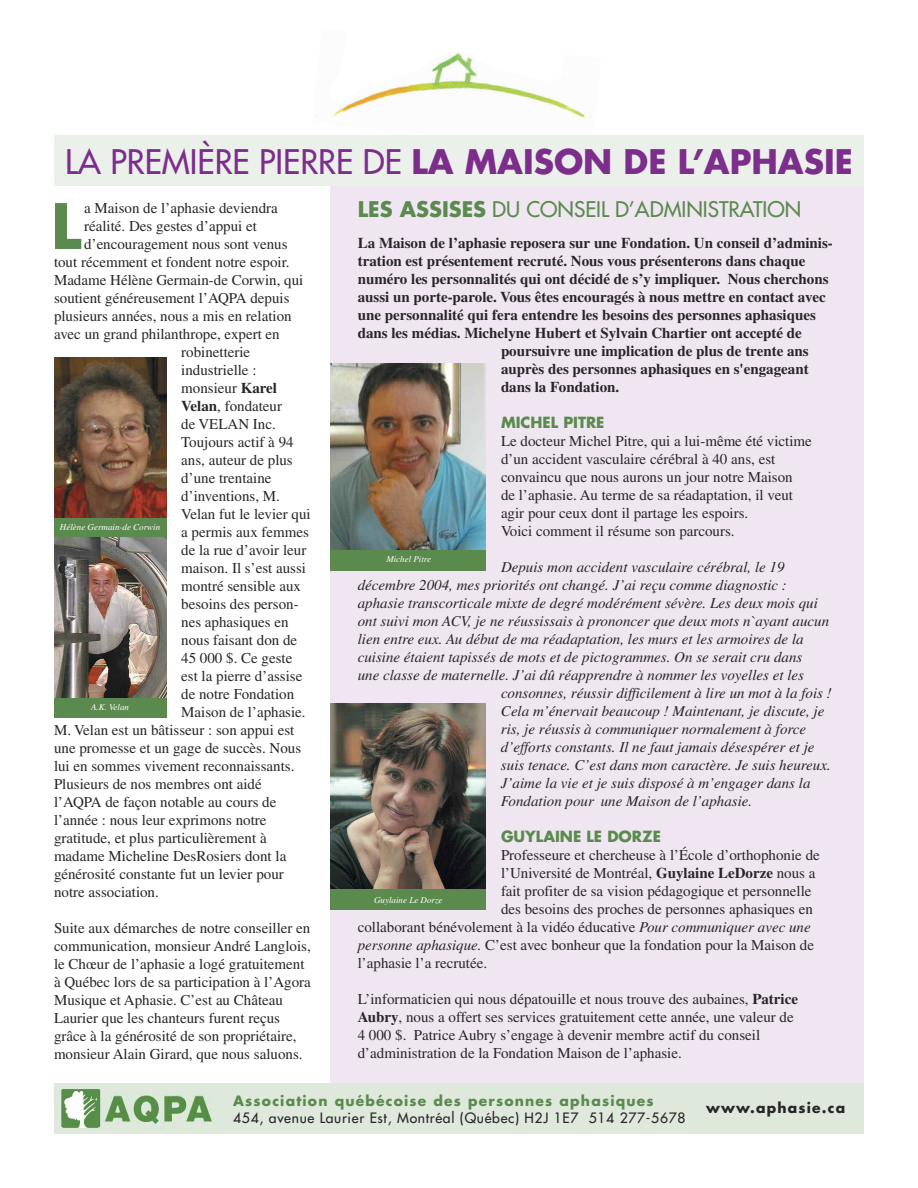
<style>
.page{position:relative;width:918px;height:1188px;background:#fff}
.page>*{position:absolute;margin:0;border:0;box-sizing:border-box;transform-origin:0 0}
.t1{font:700 60.9px "Futura";color:#5a8a4d}
.t2{font:700 33px "Futura";color:#7d2d8c}
.t3{font:21px "Futura";color:#5a8a4d}
.t4{font:15px/18px "Times";color:#272627}
.t5{font:italic 15px "Times";color:#272627}
.t6{font:700 15px "Times";color:#272627}
.t7{font:700 15px "Futura";color:#5a8a4d}
.t8{font:13.95px "Futura";letter-spacing:.05em;color:#272627}
.t9{font:700 13.95px "Futura";letter-spacing:.085em;color:#5a8a4d}
.t10{font:700 13.95px "Futura";letter-spacing:.085em;color:#272627}
.t11{font:italic 9px "Times";color:#fff}
.s1{font-weight:400}
.s2{font-weight:700}
.s3{font-style:italic}
</style>
<div class="page">
<div style="left:54px;top:697px;width:112px;height:21px;background:#5a8a4d"></div>
<div style="left:54px;top:517px;width:112px;height:21px;background:#5a8a4d"></div>
<img style="left:54px;top:357px;width:112px;height:161px">
<img style="left:54px;top:537px;width:112px;height:161px">
<div style="left:331px;top:181px;width:533px;height:912px;background:#efe6f1"></div>
<img style="left:331px;top:363px;width:155px;height:187px">
<img style="left:331px;top:704px;width:155px;height:186px">
<div style="left:54px;top:1083px;width:810px;height:51px;background:#dee8db"></div>
<img style="left:61px;top:1089px;width:40px;height:39px">
<img style="left:64px;top:1091px;width:34px;height:36px">
<img style="left:102px;top:1092px;width:113px;height:33px">
<img style="left:316px;top:52px;width:270px;height:68px">
<div style="left:54px;top:135px;width:810px;height:51px;background:#ebf1ea"></div>
<div style="left:331px;top:550px;width:155px;height:20px;background:#5a8a4d"></div>
<div style="left:331px;top:890px;width:155px;height:20px;background:#5a8a4d"></div>
<h2 class="t2" style="left:65px;top:147px;width:789px"><span class="s1">LA PREMIÈRE PIERRE DE</span> LA MAISON DE L’APHASIE</h2>
<h3 class="t3" style="left:358px;top:198px;width:445px"><span class="s2">LES ASSISES</span> DU CONSEIL D’ADMINISTRATION</h3>
<p class="t6" style="left:358px;top:238px;width:477px">La Maison de l’aphasie reposera sur une Fondation. Un conseil d’adminis-</p>
<p class="t6" style="left:358px;top:256px;width:449px">tration est présentement recruté. Nous vous présenterons dans chaque</p>
<p class="t6" style="left:358px;top:274px;width:472px">numéro les personnalités qui ont décidé de s’y impliquer. Nous cherchons</p>
<p class="t6" style="left:358px;top:292px;width:470px">aussi un porte-parole. Vous êtes encouragés à nous mettre en contact avec</p>
<p class="t6" style="left:358px;top:310px;width:460px">une personnalité qui fera entendre les besoins des personnes aphasiques</p>
<p class="t6" style="left:358px;top:328px;width:446px">dans les médias. Michelyne Hubert et Sylvain Chartier ont accepté de</p>
<p class="t6" style="left:501px;top:346px;width:309px">poursuivre une implication de plus de trente ans</p>
<p class="t6" style="left:501px;top:364px;width:309px">auprès des personnes aphasiques en s'engageant</p>
<p class="t6" style="left:501px;top:382px;width:120px">dans la Fondation.</p>
<p class="t7" style="left:501px;top:416px;width:105px">MICHEL PITRE</p>
<p class="t4" style="left:501px;top:434px;width:312px">Le docteur Michel Pitre, qui a lui-même été victime d’un accident vasculaire cérébral à 40 ans, est convaincu que nous aurons un jour notre Maison<br>de l’aphasie. Au terme de sa réadaptation, il veut agir pour ceux dont il partage les espoirs.<br>Voici comment il résume son parcours.</p>
<p class="t5" style="left:501px;top:562px;width:285px">Depuis mon accident vasculaire cérébral, le 19</p>
<p class="t5" style="left:358px;top:580px;width:431px">décembre 2004, mes priorités ont changé. J’ai reçu comme diagnostic :</p>
<p class="t5" style="left:358px;top:598px;width:462px">aphasie transcorticale mixte de degré modérément sévère. Les deux mois qui</p>
<p class="t5" style="left:358px;top:616px;width:473px">ont suivi mon ACV, je ne réussissais à prononcer que deux mots n`ayant aucun</p>
<p class="t5" style="left:358px;top:634px;width:447px">lien entre eux. Au début de ma réadaptation, les murs et les armoires de la</p>
<p class="t5" style="left:358px;top:652px;width:446px">cuisine étaient tapissés de mots et de pictogrammes. On se serait cru dans</p>
<p class="t5" style="left:358px;top:670px;width:448px">une classe de maternelle. J’ai dû réapprendre à nommer les voyelles et les</p>
<p class="t5" style="left:501px;top:688px;width:332px">consonnes, réussir difficilement à lire un mot à la fois !</p>
<p class="t5" style="left:501px;top:706px;width:325px">Cela m’énervait beaucoup ! Maintenant, je discute, je</p>
<p class="t5" style="left:501px;top:724px;width:307px">ris, je réussis à communiquer normalement à force</p>
<p class="t5" style="left:501px;top:742px;width:315px">d’efforts constants. Il ne faut jamais désespérer et je</p>
<p class="t5" style="left:501px;top:760px;width:331px">suis tenace. C’est dans mon caractère. Je suis heureux.</p>
<p class="t5" style="left:501px;top:778px;width:311px">J’aime la vie et je suis disposé à m’engager dans la</p>
<p class="t5" style="left:501px;top:796px;width:253px">Fondation pour une Maison de l’aphasie.</p>
<p class="t7" style="left:501px;top:830px;width:161px">GUYLAINE LE DORZE</p>
<p class="t4" style="left:501px;top:848px;width:320px">Professeure et chercheuse à l’École d’orthophonie de</p>
<p class="t4" style="left:501px;top:866px;width:316px">l’Université de Montréal, <span class="s2">Guylaine LeDorze</span> nous a</p>
<p class="t4" style="left:501px;top:884px;width:312px">fait profiter de sa vision pédagogique et personnelle</p>
<p class="t4" style="left:501px;top:902px;width:313px">des besoins des proches de personnes aphasiques en</p>
<p class="t4" style="left:358px;top:920px;width:455px">collaborant bénévolement à la vidéo éducative <span class="s3">Pour communiquer avec une</span></p>
<p class="t4" style="left:358px;top:938px;width:458px"><span class="s3">personne aphasique.</span> C’est avec bonheur que la fondation pour la Maison de</p>
<p class="t4" style="left:358px;top:956px;width:131px">l’aphasie l’a recrutée.</p>
<p class="t4" style="left:358px;top:992px;width:442px">L’informaticien qui nous dépatouille et nous trouve des aubaines, <span class="s2">Patrice Aubry</span>, nous a offert ses services gratuitement cette année, une valeur de 4 000 $. Patrice Aubry s’engage à devenir membre actif du conseil d’administration de la Fondation Maison de l’aphasie.</p>
<p class="t9" style="left:233px;top:1094px;width:422px">Association québécoise des personnes aphasiques</p>
<p class="t8" style="left:233px;top:1111px;width:454px">454, avenue Laurier Est, Montréal (Québec) H2J 1E7 514 277-5678</p>
<h1 class="t1" style="left:51px;top:198px;width:32px">L</h1>
<p class="t4" style="left:84px;top:200px;width:195px">a Maison de l’aphasie deviendra</p>
<p class="t4" style="left:84px;top:218px;width:174px">réalité. Des gestes d’appui et</p>
<p class="t4" style="left:84px;top:236px;width:205px">d’encouragement nous sont venus</p>
<p class="t4" style="left:54px;top:254px;width:237px">tout récemment et fondent notre espoir.</p>
<p class="t4" style="left:54px;top:272px;width:251px">Madame Hélène Germain-de Corwin, qui</p>
<p class="t4" style="left:54px;top:290px;width:237px">soutient généreusement l’AQPA depuis</p>
<p class="t4" style="left:54px;top:308px;width:239px">plusieurs années, nous a mis en relation</p>
<p class="t4" style="left:54px;top:326px;width:227px">avec un grand philanthrope, expert en</p>
<p class="t4" style="left:181px;top:344px;width:71px">robinetterie</p>
<p class="t4" style="left:181px;top:362px;width:77px">industrielle :</p>
<p class="t4" style="left:181px;top:380px;width:97px">monsieur <span class="s2">Karel</span></p>
<p class="t4" style="left:181px;top:398px;width:102px"><span class="s2">Velan</span>, fondateur</p>
<p class="t4" style="left:181px;top:416px;width:96px">de VELAN Inc.</p>
<p class="t4" style="left:181px;top:434px;width:114px">Toujours actif à 94</p>
<p class="t4" style="left:181px;top:452px;width:113px">ans, auteur de plus</p>
<p class="t4" style="left:181px;top:470px;width:92px">d’une trentaine</p>
<p class="t4" style="left:181px;top:488px;width:100px">d’inventions, M.</p>
<p class="t4" style="left:181px;top:506px;width:131px">Velan fut le levier qui</p>
<p class="t4" style="left:181px;top:524px;width:129px">a permis aux femmes</p>
<p class="t4" style="left:181px;top:542px;width:127px">de la rue d’avoir leur</p>
<p class="t4" style="left:181px;top:560px;width:126px">maison. Il s’est aussi</p>
<p class="t4" style="left:181px;top:578px;width:121px">montré sensible aux</p>
<p class="t4" style="left:181px;top:596px;width:119px">besoins des person-</p>
<p class="t4" style="left:181px;top:614px;width:109px">nes aphasiques en</p>
<p class="t4" style="left:181px;top:632px;width:118px">nous faisant don de</p>
<p class="t4" style="left:181px;top:650px;width:113px">45 000 $. Ce geste</p>
<p class="t4" style="left:181px;top:668px;width:123px">est la pierre d’assise</p>
<p class="t4" style="left:181px;top:686px;width:115px">de notre Fondation</p>
<p class="t4" style="left:181px;top:704px;width:126px">Maison de l’aphasie.</p>
<p class="t4" style="left:54px;top:722px;width:242px">M. Velan est un bâtisseur : son appui est</p>
<p class="t4" style="left:54px;top:740px;width:249px">une promesse et un gage de succès. Nous</p>
<p class="t4" style="left:54px;top:758px;width:242px">lui en sommes vivement reconnaissants.</p>
<p class="t4" style="left:54px;top:776px;width:209px">Plusieurs de nos membres ont aidé</p>
<p class="t4" style="left:54px;top:794px;width:224px">l’AQPA de façon notable au cours de</p>
<p class="t4" style="left:54px;top:812px;width:214px">l’année : nous leur exprimons notre</p>
<p class="t4" style="left:54px;top:830px;width:214px">gratitude, et plus particulièrement à</p>
<p class="t4" style="left:54px;top:848px;width:234px">madame Micheline DesRosiers dont la</p>
<p class="t4" style="left:54px;top:866px;width:231px">générosité constante fut un levier pour</p>
<p class="t4" style="left:54px;top:884px;width:106px">notre association.</p>
<p class="t4" style="left:54px;top:920px;width:258px">Suite aux démarches de notre conseiller en communication, monsieur André Langlois, le Chœur de l’aphasie a logé gratuitement à Québec lors de sa participation à l’Agora Musique et Aphasie. C’est au Château Laurier que les chanteurs furent reçus grâce à la générosité de son propriétaire, monsieur Alain Girard, que nous saluons.</p>
<p class="t11" style="left:60px;top:524px;width:102px">Hélène Germain-de Corwin</p>
<p class="t11" style="left:386px;top:556px;width:46px">Michel Pitre</p>
<p class="t11" style="left:91px;top:704px;width:39px">A.K. Velan</p>
<p class="t11" style="left:374px;top:896px;width:70px">Guylaine Le Dorze</p>
<p class="t10" style="left:706px;top:1102px;width:141px">www.aphasie.ca</p>
</div>
